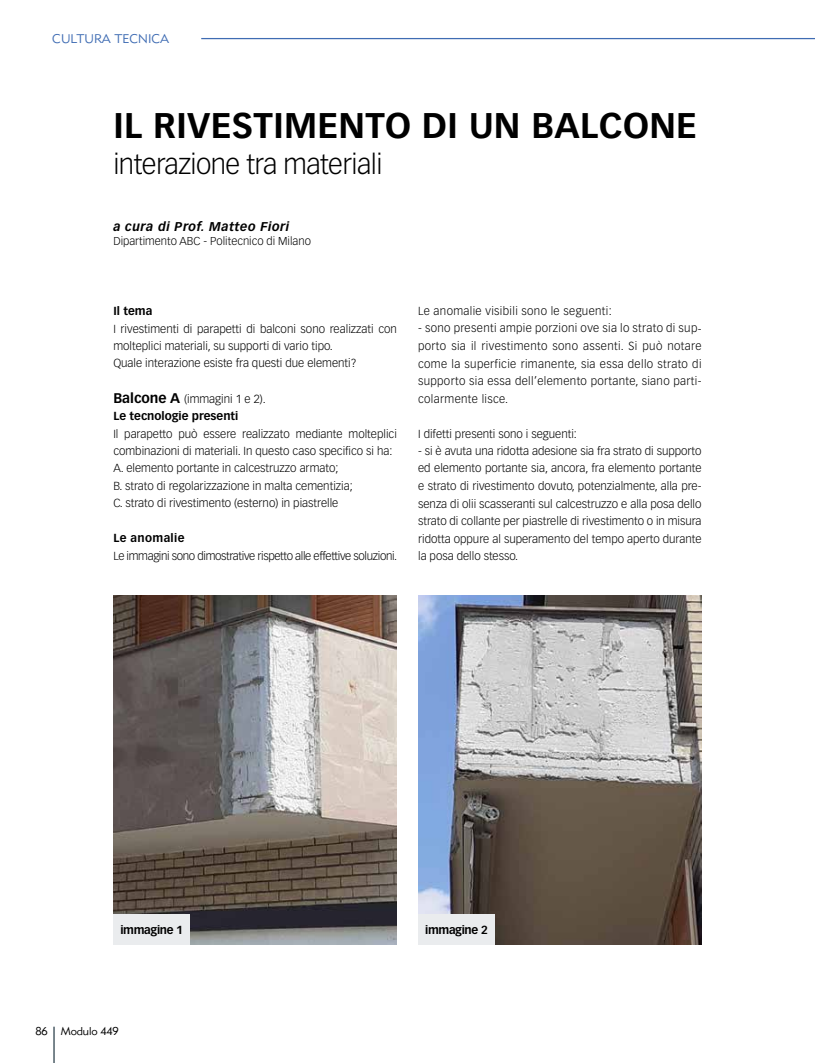
<style>
.page{position:relative;width:815px;height:1063px;background:#fff}
.page>*{position:absolute;margin:0;border:0;box-sizing:border-box;transform-origin:0 0}
.t1{font:700 35px "Vectora LT Std";letter-spacing:.01em;color:#000}
.t2{font:300 27.5px "Vectora LT Std";letter-spacing:-.02em;color:#000}
.t3{font:italic 700 12.5px "Vectora LT Std";letter-spacing:.04em;color:#000}
.t4{font:12.5px "Metro Lite LT Two";color:#3f6cb3}
.t5{font:300 11.5px/17.5px "Vectora LT Std";color:#000}
.t6{font:300 11.5px "Vectora LT Std";letter-spacing:-.03em;color:#000}
.t7{font:700 11.5px/17.5px "Vectora LT Std";color:#000}
.t8{font:300 11.5px "Vectora LT Std";letter-spacing:.03em;color:#000}
.t9{font:700 11.5px "Vectora LT Std";letter-spacing:-.03em;color:#000}
.t10{font:700 11.5px "Vectora LT Std";letter-spacing:.03em;color:#000}
.t11{font:300 11.25px "Vectora LT Std";color:#000}
.t12{font:11.25px "Metro Lite LT Two";letter-spacing:-.015em;color:#000}
.s1{font-size:13.75px}
.s2{font-weight:300}
</style>
<div class="page">
<hr style="left:53px;top:1027px;width:2px;height:36px;background:#717e86">
<hr style="left:201px;top:38px;width:614px;height:1px;background:#3f6cb3">
<img style="left:113px;top:595px;width:284px;height:350px">
<img style="left:418px;top:595px;width:284px;height:350px">
<div style="left:113px;top:915px;width:77px;height:30px;background:#eaecee"></div>
<div style="left:418px;top:915px;width:77px;height:30px;background:#eaecee"></div>
<p class="t4" style="left:52px;top:31px;width:119px">CULTURA TECNICA</p>
<h1 class="t1" style="left:113px;top:104px;width:585px">IL RIVESTIMENTO DI UN BALCONE</h1>
<h2 class="t2" style="left:113px;top:148px;width:271px">interazione tra materiali</h2>
<p class="t3" style="left:113px;top:220px;width:177px">a cura di Prof. Matteo Fiori</p>
<p class="t11" style="left:113px;top:235px;width:199px">Dipartimento ABC - Politecnico di Milano</p>
<p class="t7" style="left:113px;top:302px;width:40px">Il tema</p>
<p class="t5" style="left:113px;top:320px;width:285px">I rivestimenti di parapetti di balconi sono realizzati con molteplici materiali, su supporti di vario tipo.<br>Quale interazione esiste fra questi due elementi?</p>
<p class="t7" style="left:113px;top:390px;width:154px"><span class="s1">Balcone A</span> <span class="s2">(immagini 1 e 2).<br></span>Le tecnologie presenti</p>
<p class="t5" style="left:113px;top:425px;width:285px">Il parapetto può essere realizzato mediante molteplici combinazioni di materiali. In questo caso specifico si ha:<br>A. elemento portante in calcestruzzo armato;<br>B. strato di regolarizzazione in malta cementizia;<br>C. strato di rivestimento (esterno) in piastrelle</p>
<p class="t10" style="left:113px;top:531px;width:73px">Le anomalie</p>
<p class="t6" style="left:113px;top:549px;width:285px">Le immagini sono dimostrative rispetto alle effettive soluzioni.</p>
<p class="t8" style="left:418px;top:304px;width:195px">Le anomalie visibili sono le seguenti:</p>
<p class="t5" style="left:418px;top:320px;width:285px;text-align:justify">- sono presenti ampie porzioni ove sia lo strato di sup&shy;porto sia il rivestimento sono assenti. Si può notare come la superficie rimanente, sia essa dello strato di supporto sia essa dell’elemento portante, siano parti&shy;colarmente lisce.</p>
<p class="t5" style="left:418px;top:425px;width:160px">I difetti presenti sono i seguenti:</p>
<p class="t5" style="left:418px;top:442px;width:285px;text-align:justify">- si è avuta una ridotta adesione sia fra strato di supporto ed elemento portante sia, ancora, fra elemento portante e strato di rivestimento dovuto, potenzialmente, alla pre&shy;senza di olii scasseranti sul calcestruzzo e alla posa dello strato di collante per piastrelle di rivestimento o in misura ridotta oppure al superamento del tempo aperto durante la posa dello stesso.</p>
<p class="t9" style="left:120px;top:923px;width:64px">immagine 1</p>
<p class="t9" style="left:425px;top:923px;width:64px">immagine 2</p>
<p class="t12" style="left:35px;top:1025px;width:85px">86 Modulo 449</p>
</div>
